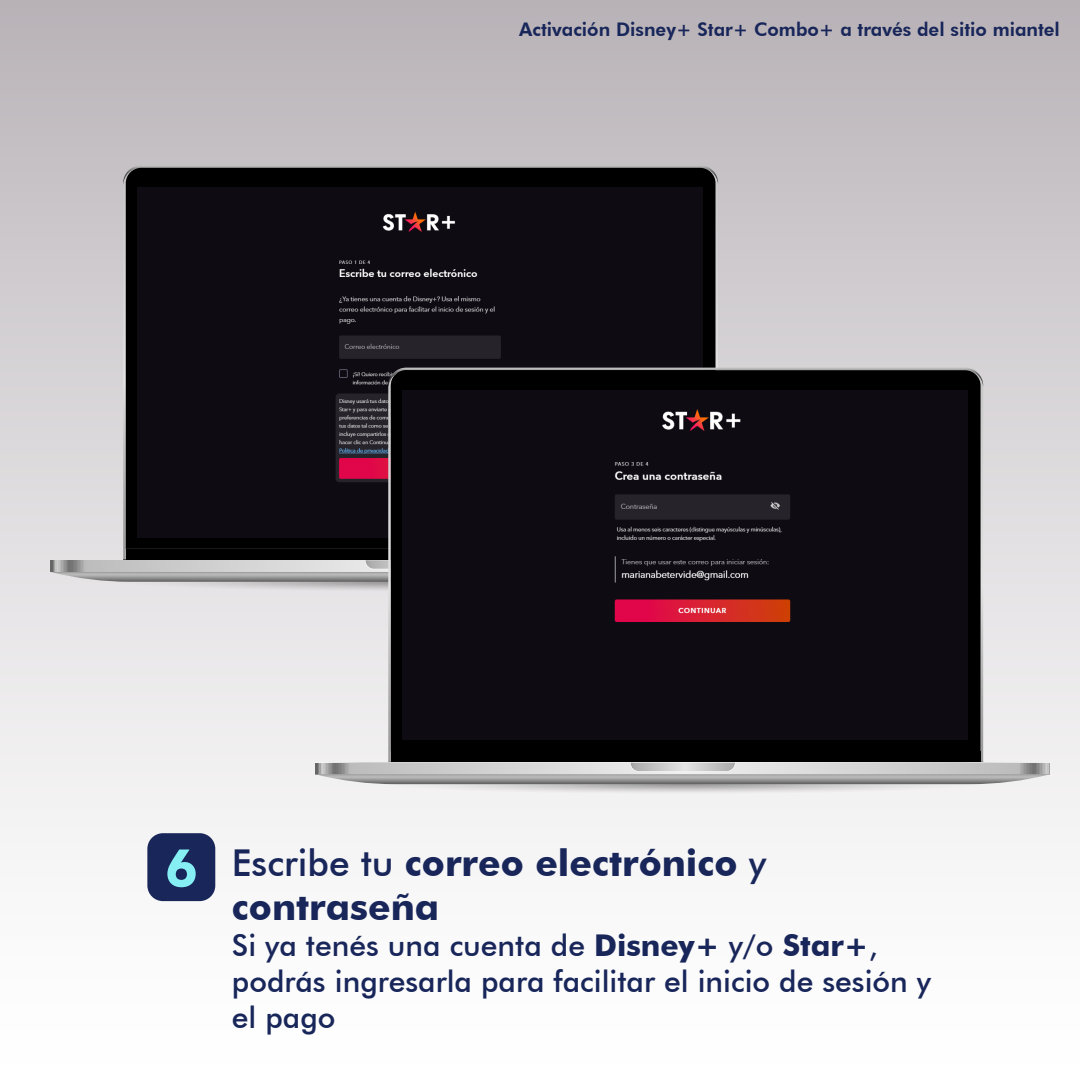
<style>
.page{position:relative;width:1080px;height:1080px;background:#fff}
.page>*{position:absolute;margin:0;border:0;box-sizing:border-box;transform-origin:0 0}
.t1{font:700 37px/44.4px "Futura BT";color:#18265a}
.t2{font:500 30px/36px "Futura BT";color:#18265a}
.t3{font:800 18.7px "Futura BT";color:#18265a}
.s1{font-size:51.9px;color:#85eff4}
.s2{font-weight:500}
.s3{font-weight:700}
</style>
<div class="page">
<div style="left:0;top:0;width:1080px;height:1080px;background:linear-gradient(to bottom,#bcb6bb,#fff)"></div>
<div style="left:147px;top:833px;width:68px;height:68px;background:#18265a;border-radius:16px"></div>
<svg style="left:107px;top:570px;width:621px;height:24px;background:#d5d3d5"></svg>
<svg style="left:123px;top:165px;width:595px;height:21px;background:#aaa"></svg>
<div style="left:126px;top:549px;width:589px;height:10px;background:#000"></div>
<div style="left:126px;top:168px;width:589px;height:381px;background:#000"></div>
<svg style="left:51px;top:559px;width:337px;height:23px;background:#b0b0b0"></svg>
<img style="left:137px;top:188px;width:566px;height:350px">
<svg style="left:372px;top:772px;width:621px;height:24px"></svg>
<svg style="left:388px;top:368px;width:595px;height:20px"></svg>
<div style="left:391px;top:751px;width:590px;height:11px;background:#000"></div>
<div style="left:391px;top:370px;width:590px;height:381px;background:#000"></div>
<svg style="left:316px;top:762px;width:734px;height:22px;background:#b9b9b9"></svg>
<div style="left:402px;top:390px;width:566px;height:350px;background:#0e0b13"></div>
<p class="t3" style="left:519px;top:18px;width:542px">Activación Disney+ Star+ Combo+ a través del sitio miantel</p>
<p class="t1" style="left:232px;top:840px;width:536px;text-indent:-67px"><span class="s1">6</span> <span class="s2">Escribe tu</span> correo electrónico <span class="s2">y </span>contraseña</p>
<p class="t2" style="left:232px;top:928px;width:701px">Si ya tenés una cuenta de <span class="s3">Disney+</span> y/o <span class="s3">Star+</span>, podrás ingresarla para facilitar el inicio de sesión y el pago</p>
</div>
